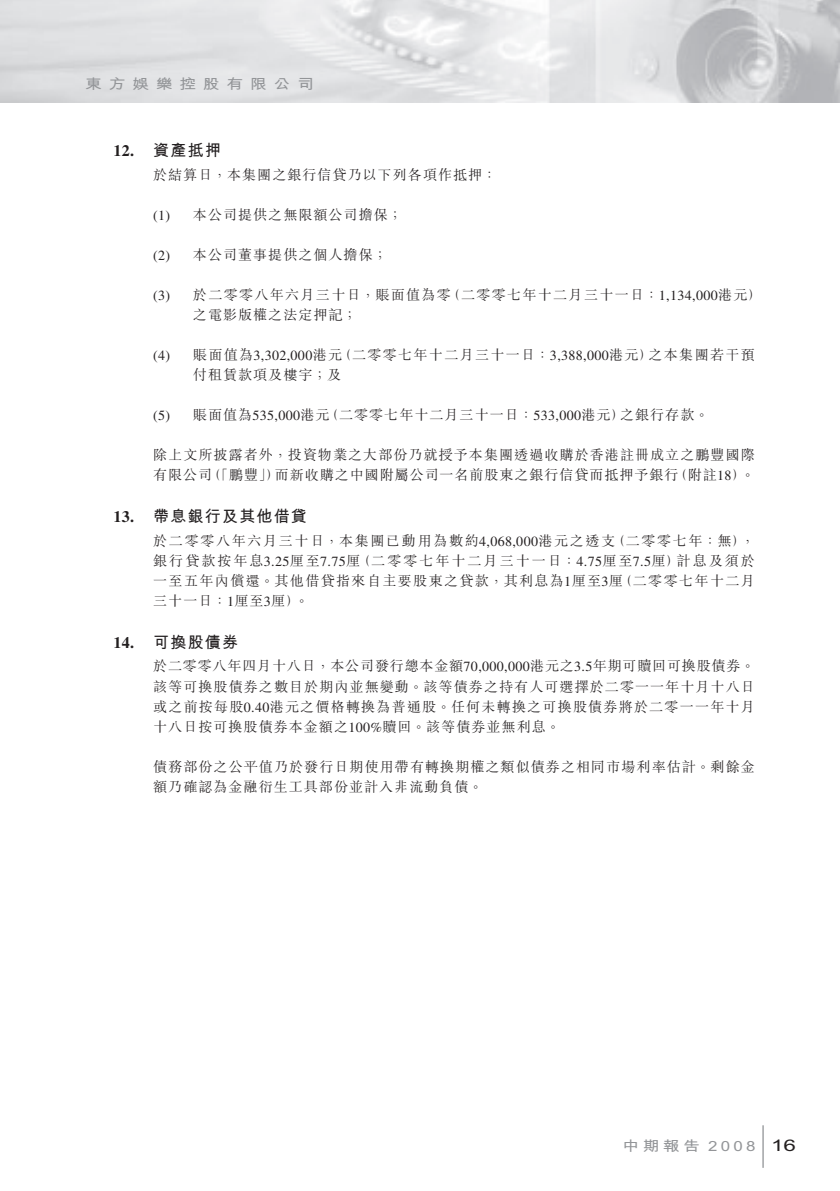
<style>
.page{position:relative;width:840px;height:1191px;background:#fff}
.page>*{position:absolute;margin:0;border:0;box-sizing:border-box;transform-origin:0 0}
.t1{font:16px "M Hei HK Bold B5 pc H";letter-spacing:.075em;color:#231f20}
.t2{font:14px/20px "M Sung HK Light B5 pc H";letter-spacing:.08em;color:#231f20}
.t3{font:14px "M Hei HK Bold B5 pc H";letter-spacing:.4em;color:#939598;scale:1.2 1}
.t4{font:14px "M Hei HK Bold B5 pc H";letter-spacing:.2em;color:#939598;scale:1.2 1}
.s1{font-family:"Times LT Std";font-weight:700}
.s2{font-family:"Times LT Std"}
.s3{font-size:16px;color:#231f20}
</style>
<div class="page">
<img style="left:0;top:0;width:839px;height:102px">
<hr style="left:762px;top:1125px;width:1px;height:42px;background:#939598">
<p class="t3" style="left:85px;top:78px;width:192px">東方娛樂控股有限公司</p>
<p class="t1" style="left:113px;top:144px;width:109px"><span class="s1">12.</span> 資產抵押</p>
<p class="t2" style="left:153px;top:167px;width:344px">於結算日，本集團之銀行信貸乃以下列各項作抵押：</p>
<p class="t2" style="left:153px;top:207px;width:250px"><span class="s2">(1)</span> 本公司提供之無限額公司擔保；</p>
<p class="t2" style="left:153px;top:247px;width:235px"><span class="s2">(2)</span> 本公司董事提供之個人擔保；</p>
<p class="t2" style="left:193px;top:287px;width:570px;text-indent:-40px"><span class="s2">(3)</span> 於二零零八年六月三十日，賬面值為零（二零零七年十二月三十一日：<span class="s2">1,134,000</span>港元）之電影版權之法定押記；</p>
<p class="t2" style="left:193px;top:347px;width:563px;text-indent:-40px"><span class="s2">(4)</span> 賬面值為<span class="s2">3,302,000</span>港元（二零零七年十二月三十一日：<span class="s2">3,388,000</span>港元）之本集團若干預付租賃款項及樓宇；及</p>
<p class="t2" style="left:153px;top:407px;width:556px"><span class="s2">(5)</span> 賬面值為<span class="s2">535,000</span>港元（二零零七年十二月三十一日：<span class="s2">533,000</span>港元）之銀行存款。</p>
<p class="t2" style="left:153px;top:447px;width:602px">除上文所披露者外，投資物業之大部份乃就授予本集團透過收購於香港註冊成立之鵬豐國際有限公司（「鵬豐」）而新收購之中國附屬公司一名前股東之銀行信貸而抵押予銀行（附註<span class="s2">18</span>）。</p>
<p class="t1" style="left:113px;top:510px;width:195px"><span class="s1">13.</span> 帶息銀行及其他借貸</p>
<p class="t2" style="left:153px;top:532px;width:602px;text-align:justify">於二零零八年六月三十日，本集團已動用為數約<span class="s2">4,068,000</span>港元之透支（二零零七年：無），銀行貸款按年息<span class="s2">3.25</span>厘至<span class="s2">7.75</span>厘（二零零七年十二月三十一日：<span class="s2">4.75</span>厘至<span class="s2">7.5</span>厘）計息及須於一至五年內償還。其他借貸指來自主要股東之貸款，其利息為<span class="s2">1</span>厘至<span class="s2">3</span>厘（二零零七年十二月三十一日：<span class="s2">1</span>厘至<span class="s2">3</span>厘）。</p>
<p class="t1" style="left:113px;top:635px;width:126px"><span class="s1">14.</span> 可換股債券</p>
<p class="t2" style="left:153px;top:658px;width:602px;text-align:justify">於二零零八年四月十八日，本公司發行總本金額<span class="s2">70,000,000</span>港元之<span class="s2">3.5</span>年期可贖回可換股債券。該等可換股債券之數目於期內並無變動。該等債券之持有人可選擇於二零一一年十月十八日或之前按每股<span class="s2">0.40</span>港元之價格轉換為普通股。任何未轉換之可換股債券將於二零一一年十月十八日按可換股債券本金額之<span class="s2">100%</span>贖回。該等債券並無利息。</p>
<p class="t2" style="left:153px;top:758px;width:602px">債務部份之公平值乃於發行日期使用帶有轉換期權之類似債券之相同市場利率估計。剩餘金額乃確認為金融衍生工具部份並計入非流動負債。</p>
<p class="t4" style="left:622px;top:1140px;width:146px">中期報告 2008 <span class="s3">16</span></p>
</div>
